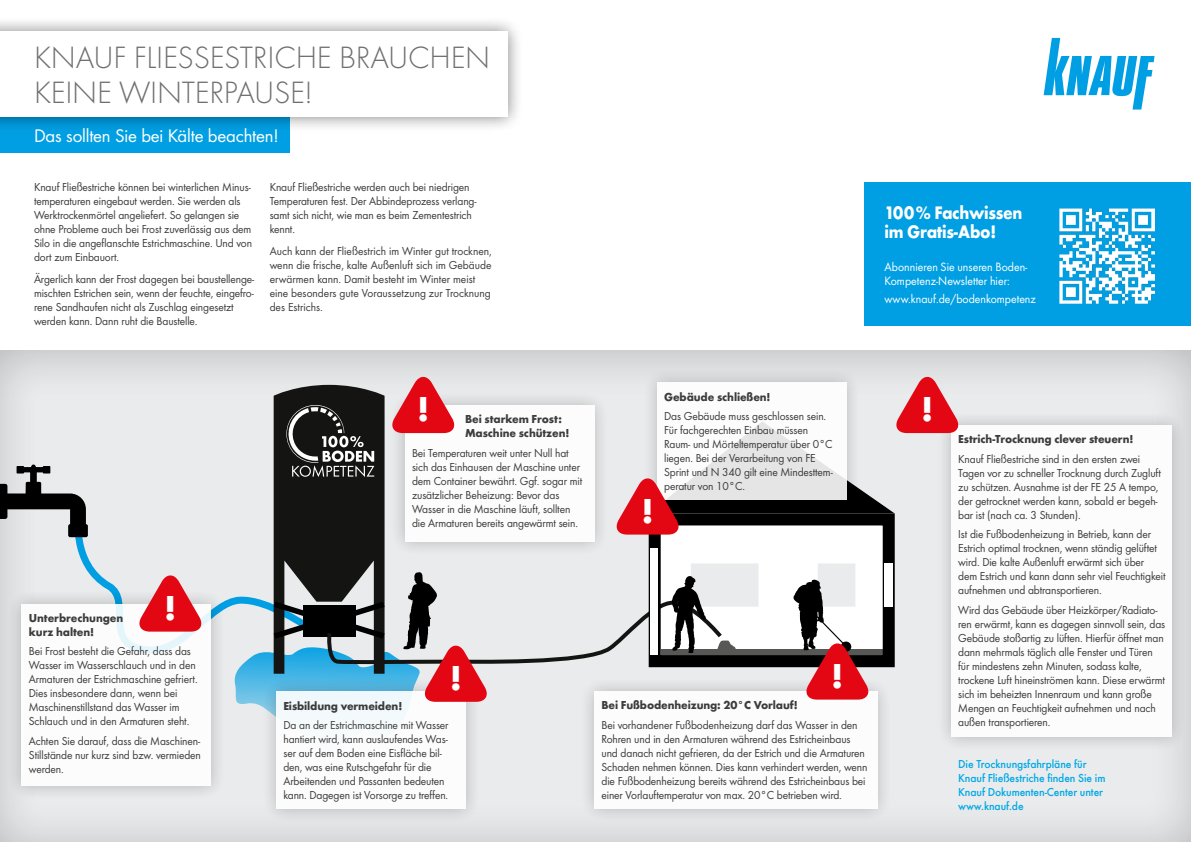
<style>
.page{position:relative;width:1191px;height:842px;background:#fff}
.page>*{position:absolute;margin:0;border:0;box-sizing:border-box;transform-origin:0 0}
.t1{font:700 36px "Futura";color:#fff}
.t2{font:300 32px/35px "Futura";letter-spacing:-.01em;color:#706f6f}
.t3{font:19px "Futura Boo";letter-spacing:-.01em;color:#fff}
.t4{font:700 18.8px/19.2px "Futura";letter-spacing:-.02em;color:#fff;scale:.9 1}
.t5{font:12.5px/13.8px "Futura Boo";color:#fff;scale:.96 1}
.t6{font:12px/14px "Futura Boo";letter-spacing:-.01em;color:#3c3c3b}
.t7{font:700 12px/14px "Futura";letter-spacing:-.01em;color:#3c3c3b}
.t8{font:500 12px/14px "Futura";letter-spacing:-.01em;color:#00a8e7}
</style>
<div class="page">
<div style="left:0;top:350px;width:1191px;height:492px;background:#000;opacity:.25"></div>
<svg style="left:1043px;top:38px;width:111px;height:72px"></svg>
<div style="left:0;top:116px;width:290px;height:37px;background:#009fe3"></div>
<div style="left:865px;top:182px;width:326px;height:144px;background:#009fe3"></div>
<div style="left:0;top:15px;width:523px;height:117px;background:#000;opacity:.5"></div>
<div style="left:0;top:31px;width:507px;height:85px;background:#fff"></div>
<img style="left:1059px;top:208px;width:95px;height:95px">
<div style="left:6px;top:587px;width:221px;height:214px;background:#000;opacity:.25"></div>
<div style="left:22px;top:603px;width:189px;height:182px;background:#fff"></div>
<div style="left:260px;top:676px;width:222px;height:149px;background:#000;opacity:.25"></div>
<div style="left:276px;top:692px;width:190px;height:117px;background:#fff"></div>
<div style="left:641px;top:367px;width:221px;height:149px;background:#dddedf"></div>
<div style="left:935px;top:409px;width:252px;height:344px;background:#000;opacity:.25"></div>
<div style="left:951px;top:425px;width:220px;height:312px;background:#fff"></div>
<div style="left:578px;top:675px;width:315px;height:149px;background:#000;opacity:.25"></div>
<div style="left:594px;top:691px;width:283px;height:117px;background:#fff"></div>
<svg style="left:0;top:375px;width:961px;height:379px"></svg>
<h2 class="t2" style="left:34px;top:40px;width:458px">KNAUF FLIESSESTRICHE BRAUCHEN<br>KEINE WINTERPAUSE!</h2>
<h3 class="t3" style="left:34px;top:124px;width:246px">Das sollten Sie bei Kälte beachten!</h3>
<p class="t6" style="left:34px;top:180px;width:220px">Knauf Fließestriche können bei winterlichen Minus&shy;temperaturen eingebaut werden. Sie werden als Werktrockenmörtel angeliefert. So gelangen sie ohne Probleme auch bei Frost zuverlässig aus dem Silo in die angeflanschte Estrichmaschine. Und von dort zum Einbauort.</p>
<p class="t6" style="left:34px;top:272px;width:222px">Ärgerlich kann der Frost dagegen bei baustellenge&shy;mischten Estrichen sein, wenn der feuchte, eingefro&shy;rene Sandhaufen nicht als Zuschlag eingesetzt werden kann. Dann ruht die Baustelle.</p>
<p class="t6" style="left:270px;top:180px;width:208px">Knauf Fließestriche werden auch bei niedrigen Temperaturen fest. Der Abbindeprozess verlang&shy;samt sich nicht, wie man es beim Zementestrich kennt.</p>
<p class="t6" style="left:270px;top:244px;width:224px">Auch kann der Fließestrich im Winter gut trocknen, wenn die frische, kalte Außenluft sich im Gebäude erwärmen kann. Damit besteht im Winter meist eine besonders gute Voraussetzung zur Trocknung des Estrichs.</p>
<h3 class="t4" style="left:884px;top:203px;width:154px">100% Fachwissen im Gratis-Abo!</h3>
<p class="t5" style="left:884px;top:260px;width:150px">Abonnieren Sie unseren Boden-<br>Kompetenz-Newsletter hier:</p>
<p class="t5" style="left:884px;top:292px;width:159px">www.knauf.de/bodenkompetenz</p>
<h1 class="t1" style="left:164px;top:585px;width:14px">!</h1>
<p class="t7" style="left:29px;top:610px;width:96px">Unterbrechungen kurz halten!</p>
<p class="t6" style="left:29px;top:644px;width:170px">Bei Frost besteht die Gefahr, dass das Wasser im Wasserschlauch und in den Armaturen der Estrichmaschine gefriert.<br>Dies insbesondere dann, wenn bei Maschinenstillstand das Wasser im Schlauch und in den Armaturen steht.</p>
<p class="t6" style="left:29px;top:734px;width:173px;text-align:justify">Achten Sie darauf, dass die Maschinen-Stillstände nur kurz sind bzw. vermieden werden.</p>
<h1 class="t1" style="left:417px;top:387px;width:14px">!</h1>
<p class="t7" style="left:465px;top:412px;width:106px">Bei starkem Frost:<br>Maschine schützen!</p>
<p class="t6" style="left:412px;top:446px;width:172px">Bei Temperaturen weit unter Null hat sich das Einhausen der Maschine unter dem Container bewährt. Ggf. sogar mit zusätzlicher Beheizung: Bevor das Wasser in die Maschine läuft, sollten die Armaturen bereits angewärmt sein.</p>
<h1 class="t1" style="left:641px;top:488px;width:14px">!</h1>
<p class="t7" style="left:664px;top:389px;width:108px">Gebäude schließen!</p>
<p class="t6" style="left:664px;top:409px;width:170px">Das Gebäude muss geschlossen sein.<br>Für fachgerechten Einbau müssen<br>Raum- und Mörteltemperatur über 0°C liegen. Bei der Verarbeitung von FE<br>Sprint und N 340 gilt eine Mindesttem&shy;peratur von 10°C.</p>
<h1 class="t1" style="left:450px;top:656px;width:14px">!</h1>
<p class="t7" style="left:283px;top:698px;width:120px">Eisbildung vermeiden!</p>
<p class="t6" style="left:283px;top:718px;width:167px">Da an der Estrichmaschine mit Wasser hantiert wird, kann auslaufendes Was&shy;ser auf dem Boden eine Eisfläche bil&shy;den, was eine Rutschgefahr für die Arbeitenden und Passanten bedeuten kann. Dagegen ist Vorsorge zu treffen.</p>
<h1 class="t1" style="left:831px;top:653px;width:14px">!</h1>
<p class="t7" style="left:601px;top:698px;width:198px">Bei Fußbodenheizung: 20°C Vorlauf!</p>
<p class="t6" style="left:601px;top:718px;width:268px">Bei vorhandener Fußbodenheizung darf das Wasser in den Rohren und in den Armaturen während des Estricheinbaus und danach nicht gefrieren, da der Estrich und die Armaturen Schaden nehmen können. Dies kann verhindert werden, wenn die Fußbodenheizung bereits während des Estricheinbaus bei einer Vorlauftemperatur von max. 20°C betrieben wird.</p>
<h1 class="t1" style="left:921px;top:387px;width:14px">!</h1>
<p class="t7" style="left:958px;top:432px;width:177px">Estrich-Trocknung clever steuern!</p>
<p class="t6" style="left:958px;top:451px;width:204px">Knauf Fließestriche sind in den ersten zwei Tagen vor zu schneller Trocknung durch Zugluft zu schützen. Ausnahme ist der FE 25 A tempo, der getrocknet werden kann, sobald er begeh&shy;bar ist (nach ca. 3 Stunden).</p>
<p class="t6" style="left:958px;top:527px;width:209px">Ist die Fußbodenheizung in Betrieb, kann der Estrich optimal trocknen, wenn ständig gelüftet wird. Die kalte Außenluft erwärmt sich über dem Estrich und kann dann sehr viel Feuchtigkeit aufnehmen und abtransportieren.</p>
<p class="t6" style="left:958px;top:603px;width:208px">Wird das Gebäude über Heizkörper/Radiato&shy;ren erwärmt, kann es dagegen sinnvoll sein, das Gebäude stoßartig zu lüften. Hierfür öffnet man dann mehrmals täglich alle Fenster und Türen für mindestens zehn Minuten, sodass kalte, trockene Luft hineinströmen kann. Diese erwärmt sich im beheizten Innenraum und kann große Mengen an Feuchtigkeit aufnehmen und nach außen transportieren.</p>
<p class="t8" style="left:958px;top:757px;width:149px">Die Trocknungsfahrpläne für<br>Knauf Fließestriche finden Sie im<br>Knauf Dokumenten-Center unter www.knauf.de</p>
</div>
